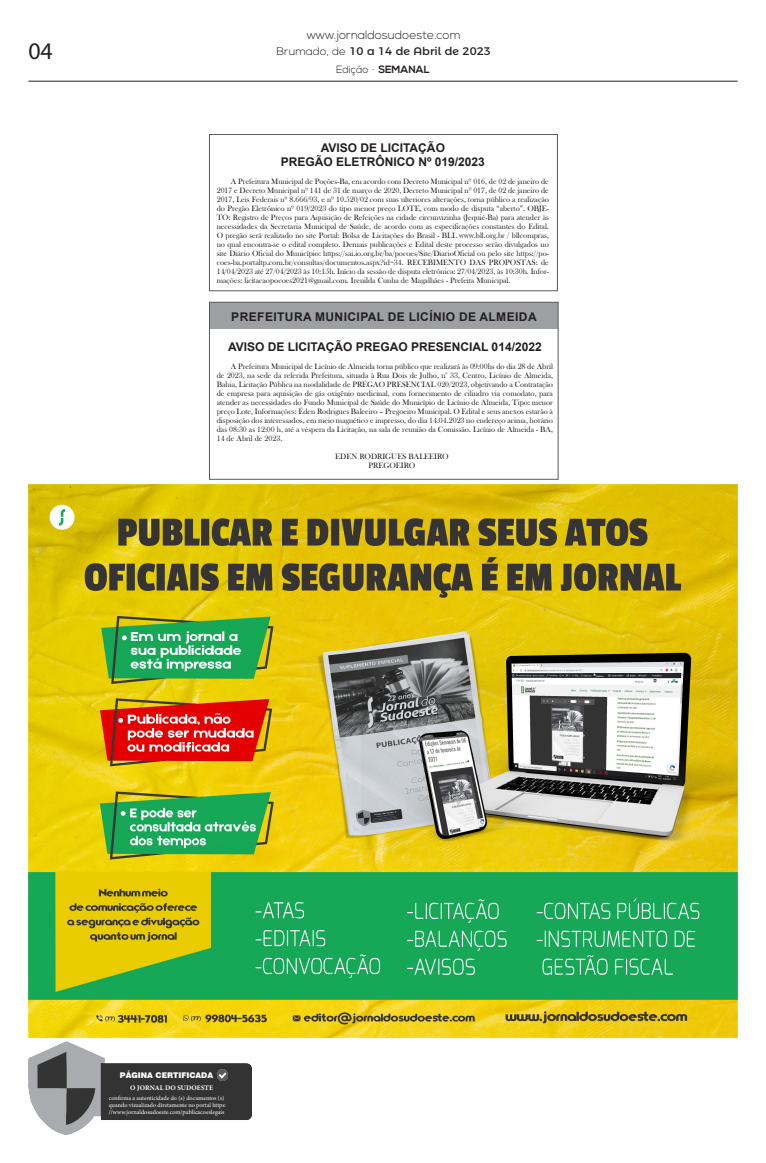
<style>
.page{position:relative;width:766px;height:1163px;background:#fff}
.page>*{position:absolute;margin:0;border:0;box-sizing:border-box;transform-origin:0 0}
.t1{font:23.9px "Myriad Pro";color:#231f20}
.Título_edital{font:700 12px "Arial";color:#231f20}
.Título_edital-2{font:700 12px "Arial";letter-spacing:.035em;color:#231f20}
.t2{font:300 12px "Nexa";color:#231f20}
.Texto_Capa{font:11px "Montserrat Alternates";color:#231f20;scale:1.04 1}
.t3{font:700 10.5px "Nexa";color:#231f20}
.Texto_Edital{font:8px/9px "Bask Old Face";color:#231f20;text-align:justify}
.t4{font:900 7.8px "Swiss 721 BT";color:#fff}
.t5{font:700 7px "Minion Pro";letter-spacing:.01em;color:#fff}
.t6{font:6.1px/7.3px "Minion Pro";color:#fff}
.s1{font-family:"Nexa";font-weight:300}
.s2{font-weight:300}
.s3{font-family:"Montserrat Alternates";font-weight:200}
</style>
<div class="page">
<hr style="left:28px;top:81px;width:709px;height:1px;background:#231f20">
<img style="left:28px;top:1041px;width:223px;height:93px">
<svg style="left:217px;top:1069px;width:11px;height:10px"></svg>
<div style="left:209px;top:134px;width:348px;height:157px;border:1px solid #5c5c5f"></div>
<div style="left:210px;top:303px;width:347px;height:26px;background:#9d9fa2"></div>
<div style="left:209px;top:302px;width:349px;height:177px;border:1px solid #5c5c5f"></div>
<img style="left:28px;top:484px;width:709px;height:553px">
<p class="t1" style="left:28px;top:37px;width:26px">04</p>
<p class="t2" style="left:306px;top:27px;width:155px">www.jornaldosudoeste.com</p>
<p class="Texto_Capa" style="left:276px;top:43px;width:207px"><span class="s1">Brumado, de</span> 10 a 14 de Abril de 2023</p>
<p class="t3" style="left:336px;top:63px;width:95px"><span class="s2">Edição</span> <span class="s3">-</span> SEMANAL</p>
<p class="Título_edital" style="left:320px;top:139px;width:126px">AVISO DE LICITAÇÃO</p>
<p class="Título_edital" style="left:281px;top:153px;width:205px">PREGÃO ELETRÔNICO Nº 019/2023</p>
<p class="Texto_Edital" style="left:217px;top:177px;width:333px;text-indent:14px">A Prefeitura Municipal de Poções-Ba, em acordo com Decreto Municipal nº 016, de 02 de janeiro de 2017 e Decreto Municipal nº 141 de 31 de março de 2020, Decreto Municipal nº 017, de 02 de janeiro de 2017, Leis Federais nº 8.666/93, e nº 10.520/02 com suas ulteriores alterações, torna público a realização do Pregão Eletrônico nº 019/2023 do tipo menor preço LOTE, com modo de disputa “aberto”. OBJE-TO: Registro de Preços para Aquisição de Refeições na cidade circunvizinha (Jequié-Ba) para atender às necessidades da Secretaria Municipal de Saúde, de acordo com as especificações constantes do Edital.<br>O pregão será realizado no site Portal: Bolsa de Licitações do Brasil - BLL www.bll.org.br / bllcompras, no qual encontra-se o edital completo. Demais publicações e Edital deste processo serão divulgados no site Diário Oficial do Município: https://sai.io.org.br/ba/pocoes/Site/DiarioOficial ou pelo site https://po&shy;coes-ba.portaltp.com.br/consultas/documentos.aspx?id=34. RECEBIMENTO DAS PROPOSTAS: de 14/04/2023 até 27/04/2023 às 10:15h. Início da sessão de disputa eletrônica: 27/04/2023, às 10:30h. Infor&shy;mações: licitacaopocoes2021@gmail.com. Irenilda Cunha de Magalhães - Prefeita Municipal.</p>
<p class="Título_edital-2" style="left:231px;top:308px;width:307px">PREFEITURA MUNICIPAL DE LICÍNIO DE ALMEIDA</p>
<p class="Título_edital" style="left:228px;top:338px;width:315px">AVISO DE LICITAÇÃO PREGAO PRESENCIAL 014/2022</p>
<p class="Texto_Edital" style="left:217px;top:362px;width:338px;text-indent:14px">A Prefeitura Municipal de Licínio de Almeida torna público que realizará às 09:00hs do dia 28 de Abril de 2023, na sede da referida Prefeitura, situada à Rua Dois de Julho, n° 33, Centro, Licínio de Almeida, Bahia, Licitação Pública na modalidade de PREGAO PRESENCIAL 020/2023, objetivando a Contratação de empresa para aquisição de gás oxigênio medicinal, com fornecimento de cilindro via comodato, para atender as necessidades do Fundo Municipal de Saúde do Município de Licínio de Almeida, Tipo: menor preço Lote, Informações: Éden Rodrigues Baleeiro – Pregoeiro Municipal. O Edital e seus anexos estarão à disposição dos interessados, em meio magnético e impresso, do dia 14.04.2023 no endereço acima, horário das 08:30 as 12:00 h, até a véspera da Licitação, na sala de reunião da Comissão. Licínio de Almeida - BA, 14 de Abril de 2023.</p>
<p class="Texto_Edital" style="left:335px;top:452px;width:115px">EDEN RODRIGUES BALEEIRO</p>
<p class="Texto_Edital" style="left:368px;top:461px;width:48px">PREGOEIRO</p>
<p class="t4" style="left:120px;top:1070px;width:95px">PÁGINA CERTIFICADA</p>
<p class="t5" style="left:130px;top:1083px;width:84px">O JORNAL DO SUDOESTE</p>
<p class="t6" style="left:109px;top:1094px;width:118px">confirma a autenticidade do (s) documentos (s) quando visualizado diretamente no portal https:</p>
<p class="t6" style="left:109px;top:1108px;width:117px">//www.jornaldosudoeste.com/publicacoeslegais</p>
</div>
